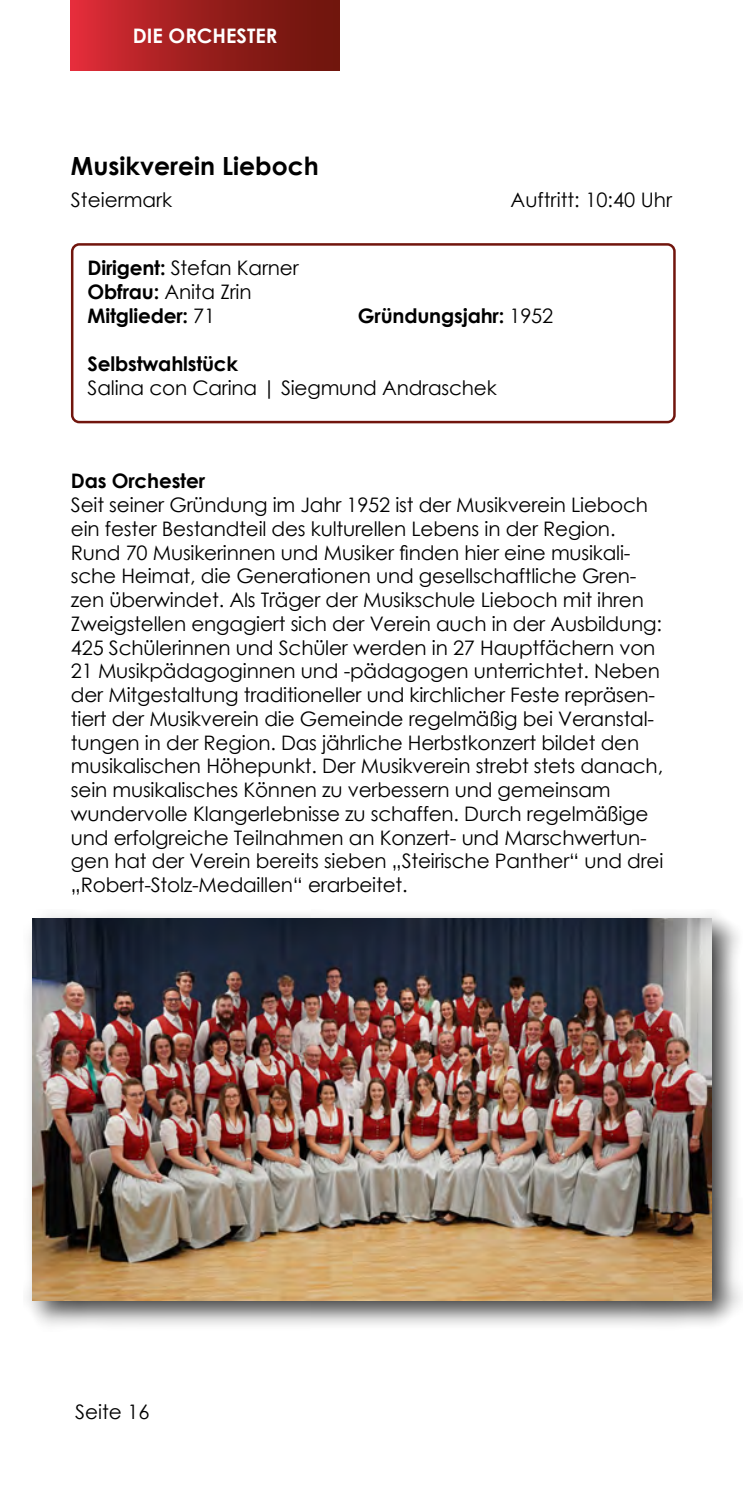
<style>
.page{position:relative;width:745px;height:1489px;background:#fff}
.page>*{position:absolute;margin:0;border:0;box-sizing:border-box;transform-origin:0 0}
.t1{font:700 25px "Century Gothic";color:#000}
.t2{font:20px/23.8px "Century Gothic";letter-spacing:-.01em;color:#000}
.t3{font:700 20px/24px "Century Gothic";letter-spacing:-.01em;color:#000}
.t4{font:700 20px "Century Gothic";color:#fff}
.s1{font-weight:400}
</style>
<div class="page">
<div style="left:71px;top:0;width:268px;height:71px;background:linear-gradient(to right,#da2b36,#631308)"></div>
<div style="left:71px;top:243px;width:604px;height:180px;border:2px solid #71150d;border-radius:7px"></div>
<div style="left:23px;top:908px;width:719px;height:423px;background:#000;opacity:.75"></div>
<img style="left:33px;top:918px;width:677px;height:381px">
<p class="t4" style="left:133px;top:20px;width:146px">DIE ORCHESTER</p>
<p class="t1" style="left:71px;top:147px;width:249px">Musikverein Lieboch</p>
<p class="t2" style="left:71px;top:187px;width:103px">Steiermark</p>
<p class="t2" style="left:510px;top:187px;width:163px">Auftritt: 10:40 Uhr</p>
<p class="t3" style="left:88px;top:255px;width:212px">Dirigent: <span class="s1">Stefan Karner<br></span>Obfrau: <span class="s1">Anita Zrin<br></span>Mitglieder: <span class="s1">71</span></p>
<p class="t3" style="left:358px;top:303px;width:197px">Gründungsjahr: <span class="s1">1952</span></p>
<p class="t3" style="left:88px;top:351px;width:152px">Selbstwahlstück</p>
<p class="t2" style="left:88px;top:375px;width:410px">Salina con Carina | Siegmund Andraschek</p>
<p class="t3" style="left:71px;top:468px;width:135px">Das Orchester</p>
<p class="t2" style="left:71px;top:492px;width:593px">Seit seiner Gründung im Jahr 1952 ist der Musikverein Lieboch ein fester Bestandteil des kulturellen Lebens in der Region.<br>Rund 70 Musikerinnen und Musiker finden hier eine musikali&shy;sche Heimat, die Generationen und gesellschaftliche Gren&shy;zen überwindet. Als Träger der Musikschule Lieboch mit ihren Zweigstellen engagiert sich der Verein auch in der Ausbildung:<br>425 Schülerinnen und Schüler werden in 27 Hauptfächern von 21 Musikpädagoginnen und -pädagogen unterrichtet. Neben der Mitgestaltung traditioneller und kirchlicher Feste repräsen&shy;tiert der Musikverein die Gemeinde regelmäßig bei Veranstal&shy;tungen in der Region. Das jährliche Herbstkonzert bildet den musikalischen Höhepunkt. Der Musikverein strebt stets danach, sein musikalisches Können zu verbessern und gemeinsam wundervolle Klangerlebnisse zu schaffen. Durch regelmäßige und erfolgreiche Teilnahmen an Konzert- und Marschwertun&shy;gen hat der Verein bereits sieben „Steirische Panther“ und drei „Robert-Stolz-Medaillen“ erarbeitet.</p>
<p class="t2" style="left:75px;top:1399px;width:76px">Seite 16</p>
</div>
